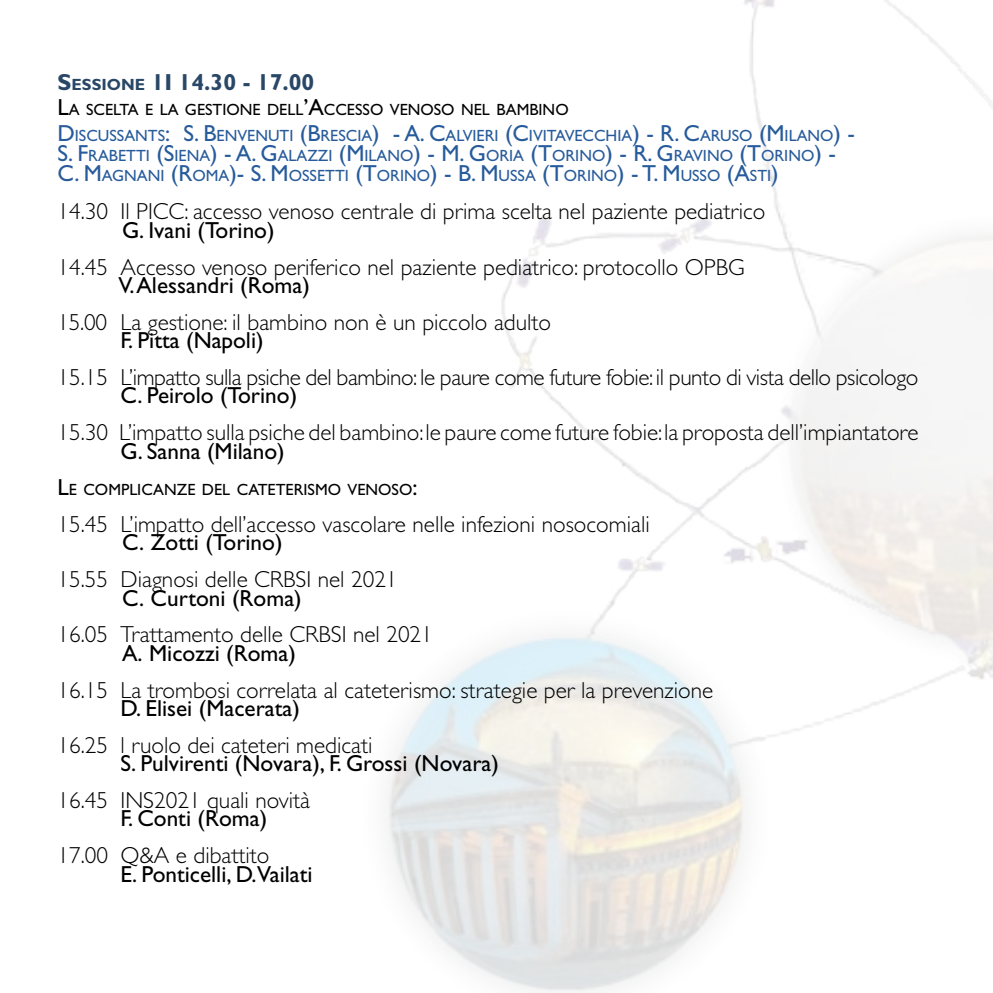
<style>
.page{position:relative;width:993px;height:993px;background:#fff}
.page>*{position:absolute;margin:0;border:0;box-sizing:border-box;transform-origin:0 0}
.t1{font:300 23.28px "Gill Sans Std";color:#000}
.t2{font:23.28px "Gill Sans Std";color:#000}
.t3{font:300 23.28px "Gill Sans Std";letter-spacing:-.02em;color:#000}
.t4{font:700 23.28px "Gill Sans Std";color:#294767}
.t5{font:16.28px/25px "Gill Sans Std";color:#275b9b}
.t6{font:16.28px "Gill Sans Std";color:#000}
.s1{font-size:16.28px}
.s2{font-size:23.28px;color:#000}
.s3{color:#000}
.s4{font-size:23.28px}
</style>
<div class="page">
<p class="t4" style="left:57px;top:69px;width:258px">S<span class="s1">ESSIONE</span> 1I 14.30 - 17.00</p>
<p class="t5" style="left:57px;top:97px;width:798px"><span class="s2">L</span><span class="s3">A SCELTA E LA GESTIONE DELL</span><span class="s2">’A</span><span class="s3">CCESSO VENOSO NEL BAMBINO<br></span><span class="s4">D</span> ISCUSSANTS<span class="s4">: S. B</span>ENVENUTI <span class="s4">(B</span>RESCIA<span class="s4">) - A. C</span>ALVIERI <span class="s4">(C</span>IVITAVECCHIA<span class="s4">) - R. C</span>ARUSO <span class="s4">(M</span> ILANO<span class="s4">) -</span></p>
<p class="t5" style="left:57px;top:145px;width:779px;line-height:20.1px"><span class="s4">S. F</span>RABETTI <span class="s4">(S</span>IENA<span class="s4">) - A. G</span>ALAZZI <span class="s4">(M</span> ILANO<span class="s4">) - M. G</span> ORIA <span class="s4">(T</span>ORINO<span class="s4">) - R. G</span> RAVINO <span class="s4">(T</span>ORINO<span class="s4">) -<br>C. M</span>AGNANI <span class="s4">(R</span>OMA<span class="s4">)- S. M</span> OSSETTI <span class="s4">(T</span>ORINO<span class="s4">) - B. M</span> USSA <span class="s4">(T</span>ORINO<span class="s4">) - T. M</span> USSO <span class="s4">(A</span>STI<span class="s4">)</span></p>
<p class="t1" style="left:57px;top:198px;width:709px">14.30 Il PICC: accesso venoso centrale di prima scelta nel paziente pediatrico</p>
<p class="t2" style="left:122px;top:216px;width:154px">G. Ivani (Torino)</p>
<p class="t1" style="left:57px;top:253px;width:688px">14.45 Accesso venoso periferico nel paziente pediatrico: protocollo OPBG</p>
<p class="t2" style="left:118px;top:271px;width:193px">V. Alessandri (Roma)</p>
<p class="t1" style="left:57px;top:309px;width:495px">15.00 La gestione: il bambino non è un piccolo adulto</p>
<p class="t2" style="left:120px;top:327px;width:144px">F. Pitta (Napoli)</p>
<p class="t3" style="left:57px;top:364px;width:862px">15.15 L’impatto sulla psiche del bambino: le paure come future fobie: il punto di vista dello psicologo</p>
<p class="t2" style="left:120px;top:382px;width:178px">C. Peirolo (Torino)</p>
<p class="t1" style="left:57px;top:419px;width:862px">15.30 L’impatto sulla psiche del bambino: le paure come future fobie: la proposta dell’impiantatore</p>
<p class="t2" style="left:120px;top:437px;width:166px">G. Sanna (Milano)</p>
<p class="t6" style="left:57px;top:480px;width:361px"><span class="s4">L</span>E COMPLICANZE DEL CATETERISMO VENOSO<span class="s4">:</span></p>
<p class="t1" style="left:57px;top:511px;width:593px">15.45 L’impatto dell’accesso vascolare nelle infezioni nosocomiali</p>
<p class="t2" style="left:122px;top:529px;width:162px">C. Zotti (Torino)</p>
<p class="t1" style="left:57px;top:566px;width:341px">15.55 Diagnosi delle CRBSI nel 2021</p>
<p class="t2" style="left:122px;top:584px;width:181px">C. Curtoni (Roma)</p>
<p class="t1" style="left:57px;top:621px;width:377px">16.05 Trattamento delle CRBSI nel 2021</p>
<p class="t2" style="left:122px;top:639px;width:175px">A. Micozzi (Roma)</p>
<p class="t1" style="left:57px;top:676px;width:657px">16.15 La trombosi correlata al cateterismo: strategie per la prevenzione</p>
<p class="t2" style="left:120px;top:694px;width:181px">D. Elisei (Macerata)</p>
<p class="t1" style="left:57px;top:731px;width:316px">16.25 l ruolo dei cateteri medicati</p>
<p class="t2" style="left:120px;top:749px;width:380px">S. Pulvirenti (Novara), F. Grossi (Novara)</p>
<p class="t1" style="left:57px;top:786px;width:254px">16.45 INS2021 quali novità</p>
<p class="t2" style="left:120px;top:804px;width:148px">F. Conti (Roma)</p>
<p class="t1" style="left:57px;top:841px;width:213px">17.00 Q&amp;A e dibattito</p>
<p class="t2" style="left:120px;top:860px;width:193px">E. Ponticelli, D.Vailati</p>
</div>
